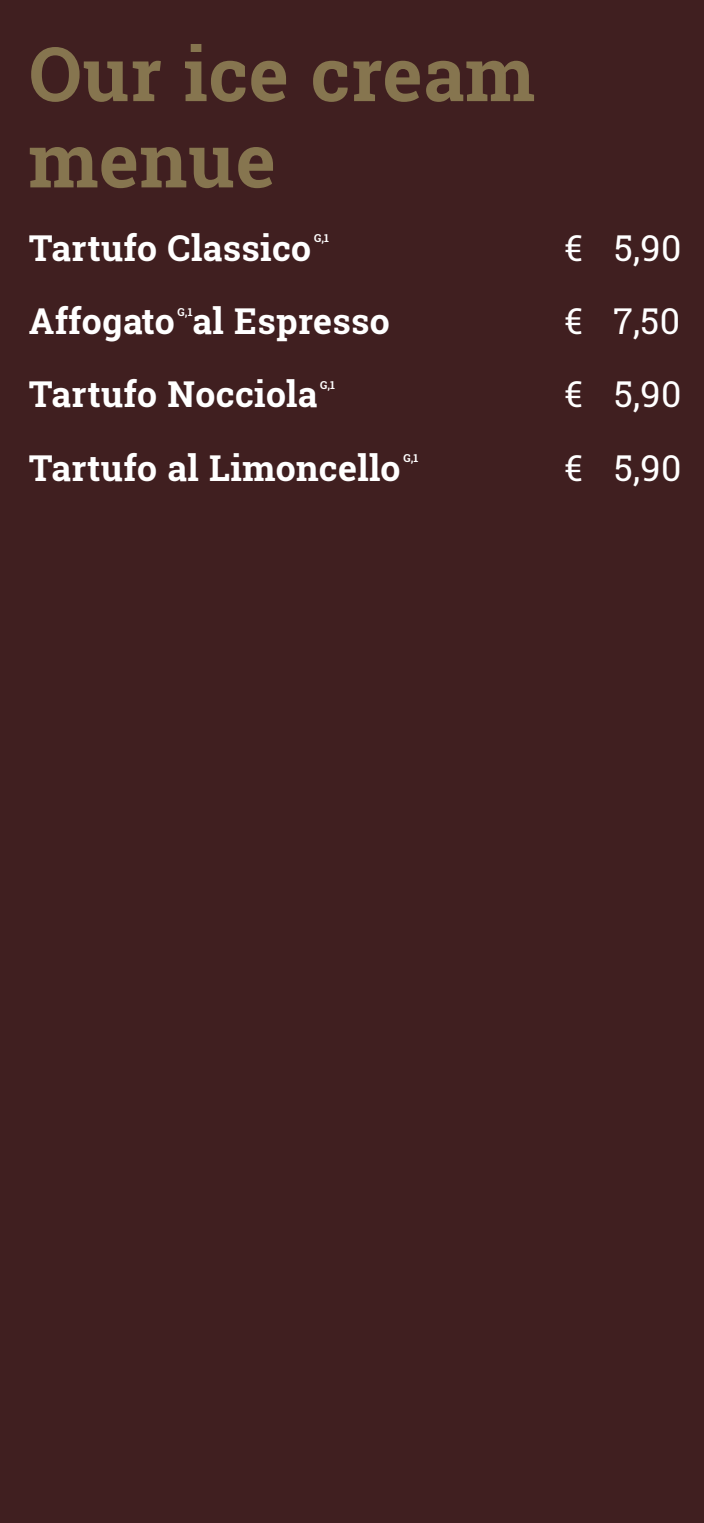
<style>
.page{position:relative;width:704px;height:1523px;background:#fff}
.page>*{position:absolute;margin:0;border:0;box-sizing:border-box;transform-origin:0 0}
.t1{font:700 75px/86.2px "Roboto Slab";letter-spacing:.01em;color:#86754f}
.t2{font:700 35.62px "Roboto Slab";letter-spacing:.01em;color:#fff}
.t3{font:35.62px "Roboto Slab";letter-spacing:.01em;color:#fff}
.t4{font:700 10.94px "Roboto Slab";color:#fff}
</style>
<div class="page">
<div style="left:0;top:0;width:703px;height:1522px;background:#401f20"></div>
<h1 class="t1" style="left:29px;top:30px;width:507px">Our ice cream menue</h1>
<p class="t2" style="left:29px;top:224px;width:284px">Tartufo Classico</p>
<p class="t4" style="left:314px;top:231px;width:16px">G,1</p>
<p class="t3" style="left:564px;top:224px;width:118px">€ 5,90</p>
<p class="t2" style="left:29px;top:297px;width:147px">Affogato</p>
<p class="t4" style="left:177px;top:304px;width:16px">G,1</p>
<p class="t2" style="left:192px;top:297px;width:199px">al Espresso</p>
<p class="t3" style="left:564px;top:297px;width:117px">€ 7,50</p>
<p class="t2" style="left:29px;top:370px;width:290px">Tartufo Nocciola</p>
<p class="t4" style="left:320px;top:377px;width:16px">G,1</p>
<p class="t3" style="left:564px;top:370px;width:118px">€ 5,90</p>
<p class="t2" style="left:29px;top:443px;width:373px">Tartufo al Limoncello</p>
<p class="t4" style="left:403px;top:450px;width:16px">G,1</p>
<p class="t3" style="left:564px;top:443px;width:118px">€ 5,90</p>
</div>
